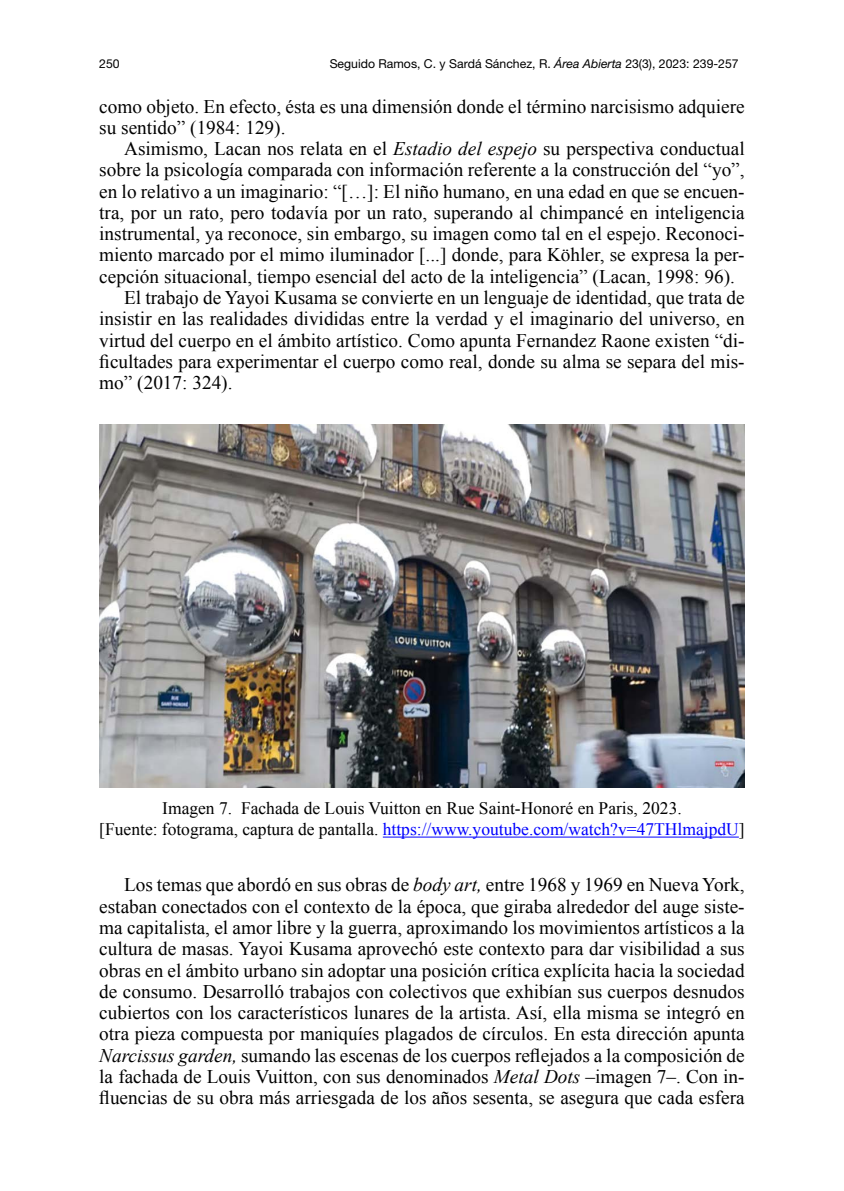
<style>
.page{position:relative;width:844px;height:1191px;background:#fff}
.page>*{position:absolute;margin:0;border:0;box-sizing:border-box;transform-origin:0 0}
._01_Texto_General{font:19.25px/21.2px "Times New Roman";color:#000;text-align:justify}
._08_Pie_de_figuras{font:17.5px/21.2px "Times New Roman";color:#000;text-align:center}
.t1{font:12.25px "Helvetica Neue LT Std";color:#000}
.s1{font-style:italic}
.s2{color:#00f}
</style>
<div class="page">
<hr style="left:383px;top:836px;width:355px;height:1px;background:#00f">
<img style="left:99px;top:425px;width:645px;height:362px">
<p class="t1" style="left:99px;top:57px;width:22px">250</p>
<p class="t1" style="left:329px;top:57px;width:410px">Seguido Ramos, C. y Sardá Sánchez, R. <span class="s1">Área Abierta</span> 23(3), 2023: 239-257</p>
<p class="_01_Texto_General" style="left:99px;top:95px;width:646px">como objeto. En efecto, ésta es una dimensión donde el término narcisismo adquiere su sentido” (1984: 129).</p>
<p class="_01_Texto_General" style="left:99px;top:137px;width:646px;text-indent:25px">Asimismo, Lacan nos relata en el <span class="s1">Estadio del espejo</span> su perspectiva conductual sobre la psicología comparada con información referente a la construcción del “yo”, en lo relativo a un imaginario: “[…]: El niño humano, en una edad en que se encuen&shy;tra, por un rato, pero todavía por un rato, superando al chimpancé en inteligencia instrumental, ya reconoce, sin embargo, su imagen como tal en el espejo. Reconoci&shy;miento marcado por el mimo iluminador [...] donde, para Köhler, se expresa la per&shy;cepción situacional, tiempo esencial del acto de la inteligencia” (Lacan, 1998: 96).</p>
<p class="_01_Texto_General" style="left:99px;top:286px;width:646px;text-indent:25px">El trabajo de Yayoi Kusama se convierte en un lenguaje de identidad, que trata de insistir en las realidades divididas entre la verdad y el imaginario del universo, en virtud del cuerpo en el ámbito artístico. Como apunta Fernandez Raone existen “di&shy;ficultades para experimentar el cuerpo como real, donde su alma se separa del mis&shy;mo” (2017: 324).</p>
<p class="_08_Pie_de_figuras" style="left:99px;top:797px;width:646px">Imagen 7. Fachada de Louis Vuitton en Rue Saint-Honoré en Paris, 2023.<br>[Fuente: fotograma, captura de pantalla. <span class="s2">https://www.youtube.com/watch?v=47THlmajpdU</span>]</p>
<p class="_01_Texto_General" style="left:99px;top:873px;width:646px;text-indent:25px">Los temas que abordó en sus obras de <span class="s1">body art,</span> entre 1968 y 1969 en Nueva York, estaban conectados con el contexto de la época, que giraba alrededor del auge siste&shy;ma capitalista, el amor libre y la guerra, aproximando los movimientos artísticos a la cultura de masas. Yayoi Kusama aprovechó este contexto para dar visibilidad a sus obras en el ámbito urbano sin adoptar una posición crítica explícita hacia la sociedad de consumo. Desarrolló trabajos con colectivos que exhibían sus cuerpos desnudos cubiertos con los característicos lunares de la artista. Así, ella misma se integró en otra pieza compuesta por maniquíes plagados de círculos. En esta dirección apunta <span class="s1">Narcissus garden,</span> sumando las escenas de los cuerpos reflejados a la composición de la fachada de Louis Vuitton, con sus denominados <span class="s1">Metal Dots</span> –imagen 7–. Con in&shy;fluencias de su obra más arriesgada de los años sesenta, se asegura que cada esfera</p>
</div>
